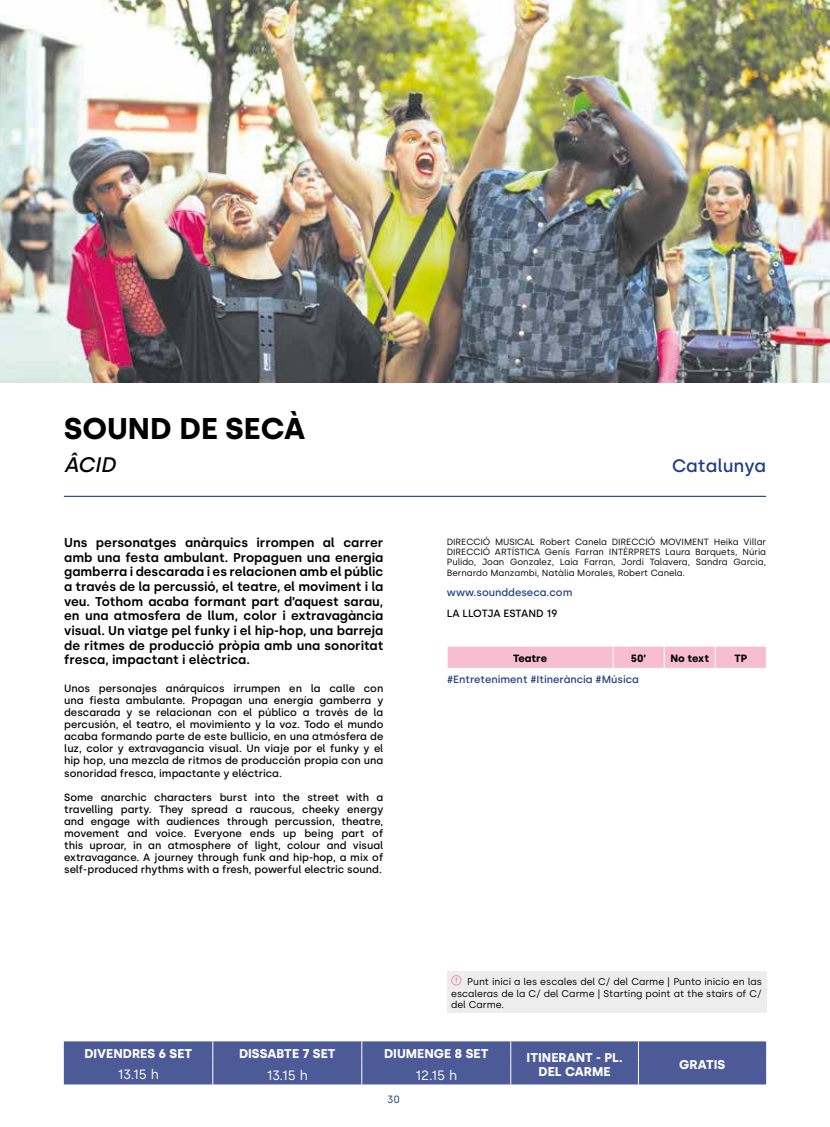
<style>
.page{position:relative;width:830px;height:1127px;background:#fff}
.page>*{position:absolute;margin:0;border:0;box-sizing:border-box;transform-origin:0 0}
.t1{font:700 30px "Silka";color:#000}
.t2{font:italic 500 21px "Silka";color:#000}
.t3{font:500 18px "Silka";color:#1e3d82}
.t4{font:13.5px "Silka";color:#fff}
.t5{font:600 12.75px/14.7px "Silka";color:#000;text-align:justify}
.t6{font:700 12.75px/14.7px "Silka";color:#fff;text-align:center}
.t7{font:500 10.5px/12.1px "Silka";color:#000;text-align:justify}
.t8{font:500 10.5px "Silka";color:#1e3d82}
.t9{font:700 10.5px "Silka";color:#000}
.t10{font:10.5px "Silka";color:#1e3d82}
.t11{font:9.75px/11.2px "Silka";color:#000;text-align:justify}
.t12{font:9px/10.4px "Silka";color:#000;text-align:justify}
</style>
<div class="page">
<img style="left:0;top:0;width:829px;height:383px">
<hr style="left:64px;top:496px;width:701px;height:1px;background:#1e3d82">
<div style="left:64px;top:1041px;width:701px;height:43px;background:#4c5a97"></div>
<div style="left:447px;top:646px;width:319px;height:22px;background:#f7bed1"></div>
<div style="left:446px;top:971px;width:319px;height:41px;background:#ededed"></div>
<svg style="left:451px;top:975px;width:10px;height:10px"></svg>
<h1 class="t1" style="left:64px;top:411px;width:242px">SOUND DE SECÀ</h1>
<h2 class="t2" style="left:64px;top:452px;width:53px">ÂCID</h2>
<h3 class="t3" style="left:671px;top:455px;width:96px">Catalunya</h3>
<p class="t5" style="left:64px;top:535px;width:320px">Uns personatges anàrquics irrompen al carrer amb una festa ambulant. Propaguen una energia gamberra i descarada i es relacionen amb el públic a través de la percussió, el teatre, el moviment i la veu. Tothom acaba formant part d’aquest sarau, en una atmosfera de llum, color i extravagància visual. Un viatge pel funky i el hip-hop, una barreja de ritmes de producció pròpia amb una sonoritat fresca, impactant i elèctrica.</p>
<p class="t7" style="left:64px;top:682px;width:320px">Unos personajes anárquicos irrumpen en la calle con una fiesta ambulante. Propagan una energía gamberra y descarada y se relacionan con el público a través de la percusión, el teatro, el movimiento y la voz. Todo el mundo acaba formando parte de este bullicio, en una atmósfera de luz, color y extravagancia visual. Un viaje por el funky y el hip hop, una mezcla de ritmos de producción propia con una sonoridad fresca, impactante y eléctrica.</p>
<p class="t7" style="left:64px;top:791px;width:320px">Some anarchic characters burst into the street with a travelling party. They spread a raucous, cheeky energy and engage with audiences through percussion, theatre, movement and voice. Everyone ends up being part of this uproar, in an atmosphere of light, colour and visual extravagance. A journey through funk and hip-hop, a mix of self-produced rhythms with a fresh, powerful electric sound.</p>
<p class="t12" style="left:446px;top:536px;width:320px">DIRECCIÓ MUSICAL Robert Canela DIRECCIÓ MOVIMENT Heika Villar DIRECCIÓ ARTÍSTICA Genís Farran INTÈRPRETS Laura Barquets, Núria Pulido, Joan Gonzalez, Laia Farran, Jordi Talavera, Sandra Garcia, Bernardo Manzambi, Natàlia Morales, Robert Canela.</p>
<p class="t8" style="left:446px;top:586px;width:127px">www.sounddeseca.com</p>
<p class="t7" style="left:446px;top:607px;width:112px">LA LLOTJA ESTAND 19</p>
<p class="t9" style="left:513px;top:652px;width:36px">Teatre</p>
<p class="t9" style="left:630px;top:652px;width:17px">50’</p>
<p class="t9" style="left:670px;top:652px;width:40px">No text</p>
<p class="t9" style="left:734px;top:652px;width:14px">TP</p>
<p class="t8" style="left:447px;top:673px;width:193px">#Entreteniment #Itinerància #Música</p>
<p class="t11" style="left:451px;top:976px;width:312px;text-indent:16px">Punt inici a les escales del C/ del Carme | Punto inicio en las escaleras de la C/ del Carme | Starting point at the stairs of C/ del Carme.</p>
<p class="t6" style="left:84px;top:1046px;width:109px">DIVENDRES 6 SET</p>
<p class="t6" style="left:239px;top:1046px;width:98px">DISSABTE 7 SET</p>
<p class="t6" style="left:384px;top:1046px;width:106px">DIUMENGE 8 SET</p>
<p class="t6" style="left:526px;top:1050px;width:97px">ITINERANT - PL.<br>DEL CARME</p>
<p class="t6" style="left:679px;top:1057px;width:48px">GRATIS</p>
<p class="t4" style="left:117px;top:1066px;width:43px">13.15 h</p>
<p class="t4" style="left:266px;top:1067px;width:43px">13.15 h</p>
<p class="t4" style="left:415px;top:1067px;width:44px">12.15 h</p>
<p class="t10" style="left:387px;top:1093px;width:14px">30</p>
</div>
